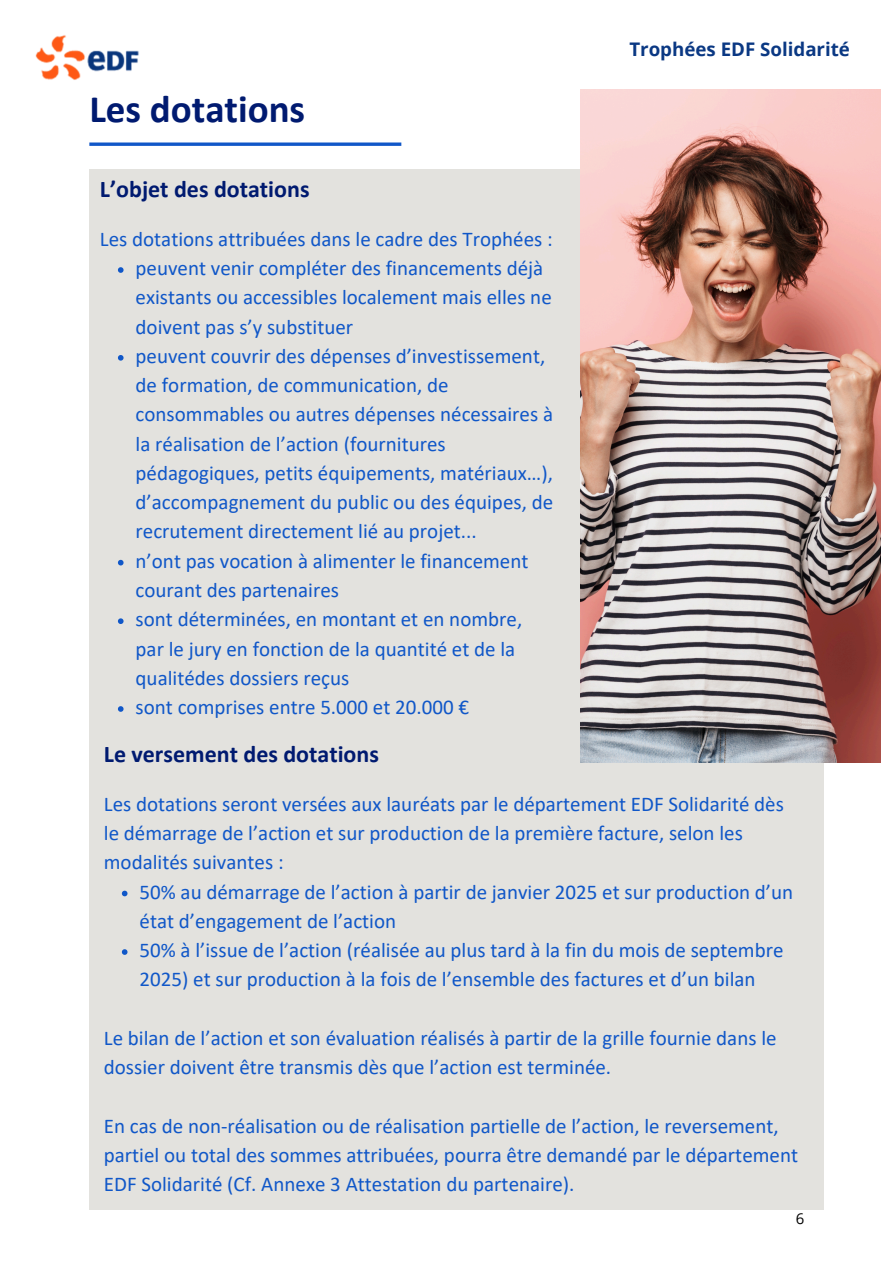
<style>
.page{position:relative;width:894px;height:1264px;background:#fff}
.page>*{position:absolute;margin:0;border:0;box-sizing:border-box;transform-origin:0 0}
.t1{font:700 39px "Calibri";color:#001a70}
.t2{font:700 24px "Calibri";color:#001a70}
.t3{font:21px/29.2px "Calibri";color:#1057c8}
.t4{font:700 18.75px "Open Sans";color:#0a3883}
.t5{font:15px "Open Sans";color:#000}
</style>
<div class="page">
<div style="left:89px;top:169px;width:507px;height:776px;background:#e3e2de"></div>
<div style="left:89px;top:724px;width:734px;height:485px;background:#e3e2de"></div>
<svg style="left:89px;top:142px;width:312px;height:4px"></svg>
<img style="left:35px;top:35px;width:104px;height:45px">
<img style="left:580px;top:89px;width:299px;height:673px">
<svg style="left:118px;top:267px;width:5px;height:6px"></svg>
<svg style="left:118px;top:355px;width:5px;height:5px"></svg>
<svg style="left:118px;top:560px;width:5px;height:5px"></svg>
<svg style="left:118px;top:618px;width:5px;height:6px"></svg>
<svg style="left:118px;top:706px;width:5px;height:5px"></svg>
<svg style="left:122px;top:890px;width:5px;height:6px"></svg>
<svg style="left:122px;top:949px;width:5px;height:5px"></svg>
<h3 class="t1" style="left:89px;top:93px;width:217px">Les dotations</h3>
<p class="t4" style="left:629px;top:36px;width:222px">Trophées EDF Solidarité</p>
<p class="t2" style="left:100px;top:179px;width:211px">L’objet des dotations</p>
<h2 class="t3" style="left:100px;top:226px;width:454px">Les dotations attribuées dans le cadre des Trophées :</h2>
<h3 class="t3" style="left:136px;top:255px;width:417px">peuvent venir compléter des financements déjà existants ou accessibles localement mais elles ne doivent pas s’y substituer</h3>
<p class="t3" style="left:136px;top:343px;width:419px">peuvent couvrir des dépenses d’investissement, de formation, de communication, de consommables ou autres dépenses nécessaires à la réalisation de l’action (fournitures pédagogiques, petits équipements, matériaux…), d’accompagnement du public ou des équipes, de recrutement directement lié au projet...</p>
<p class="t3" style="left:136px;top:548px;width:394px">n’ont pas vocation à alimenter le financement courant des partenaires</p>
<p class="t3" style="left:136px;top:606px;width:388px">sont déterminées, en montant et en nombre, par le jury en fonction de la quantité et de la qualitédes dossiers reçus</p>
<p class="t3" style="left:136px;top:694px;width:335px">sont comprises entre 5.000 et 20.000 €</p>
<p class="t2" style="left:104px;top:744px;width:276px">Le versement des dotations</p>
<h2 class="t3" style="left:104px;top:791px;width:681px">Les dotations seront versées aux lauréats par le département EDF Solidarité dès le démarrage de l’action et sur production de la première facture, selon les modalités suivantes :</h2>
<h3 class="t3" style="left:139px;top:878px;width:655px">50% au démarrage de l’action à partir de janvier 2025 et sur production d’un état d’engagement de l’action</h3>
<p class="t3" style="left:139px;top:937px;width:645px">50% à l’issue de l’action (réalisée au plus tard à la fin du mois de septembre<br>2025) et sur production à la fois de l’ensemble des factures et d’un bilan</p>
<p class="t3" style="left:104px;top:1025px;width:674px">Le bilan de l’action et son évaluation réalisés à partir de la grille fournie dans le dossier doivent être transmis dès que l’action est terminée.</p>
<h3 class="t3" style="left:104px;top:1112px;width:695px">En cas de non-réalisation ou de réalisation partielle de l’action, le reversement, partiel ou total des sommes attribuées, pourra être demandé par le département<br>EDF Solidarité (Cf. Annexe 3 Attestation du partenaire).</h3>
<h1 class="t5" style="left:795px;top:1208px;width:10px">6</h1>
</div>
